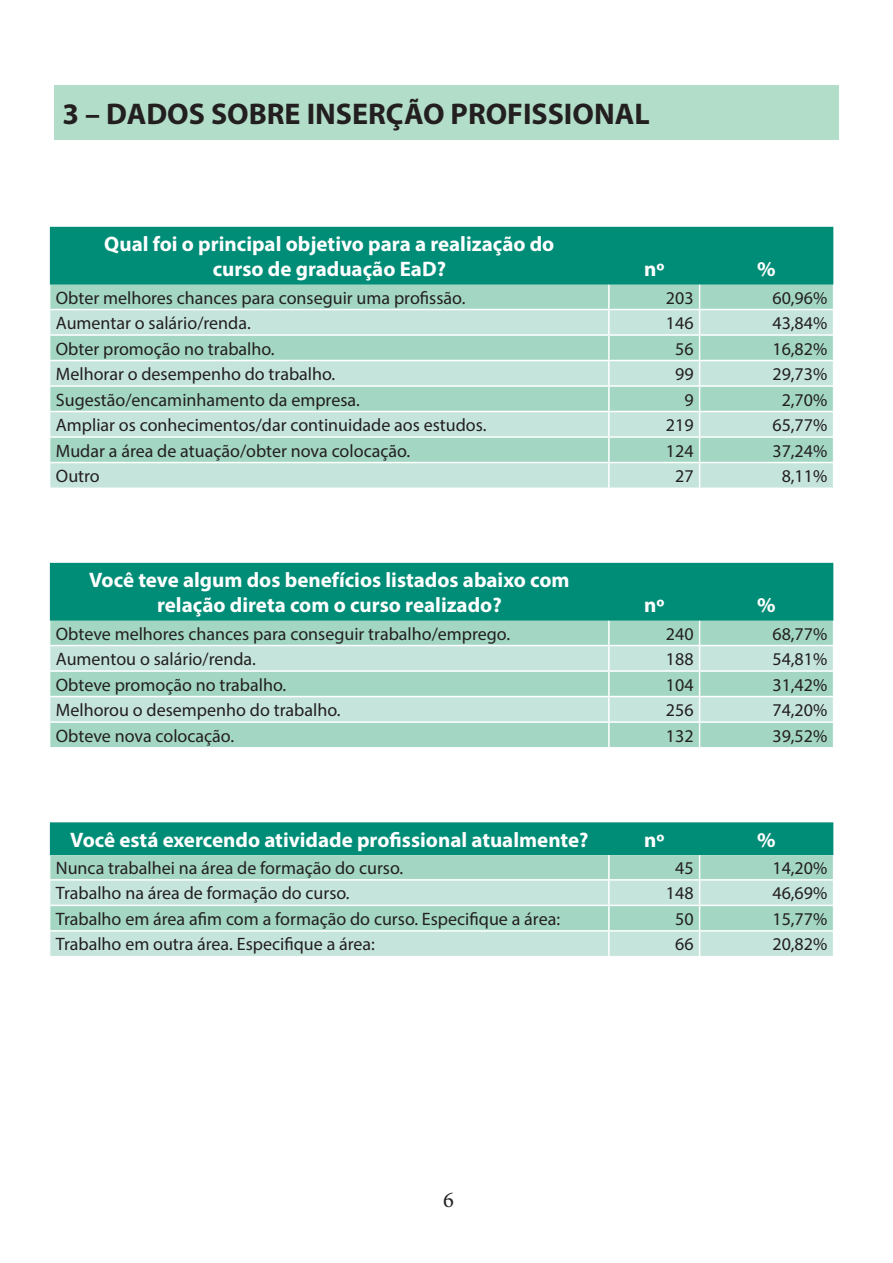
<style>
.page{position:relative;width:893px;height:1263px;background:#fff}
.page>*{position:absolute;margin:0;border:0;box-sizing:border-box;transform-origin:0 0}
.subtitulo1{font:700 30px "Myriad Pro";color:#231f20}
.t1{font:22.5px "Minion Pro";color:#231f20}
.tabtitulo{font:700 21px/25.2px "Myriad Pro";color:#fff;text-align:center}
.tab-base{font:18px "Myriad Pro";color:#231f20}
.tab-esq{font:18px "Myriad Pro";color:#231f20}
</style>
<div class="page">
<div style="left:54px;top:85px;width:785px;height:55px;background:#b2ddc8"></div>
<div style="left:50px;top:227px;width:783px;height:58px;background:#008d77"></div>
<div style="left:51px;top:285px;width:782px;height:24px;background:#a3d7c4"></div>
<svg style="left:51px;top:310px;width:782px;height:178px;background:#b7dfd2"></svg>
<svg style="left:50px;top:285px;width:1px;height:203px"></svg>
<hr style="left:608px;top:285px;width:2px;height:24px;background:#fff">
<hr style="left:608px;top:310px;width:2px;height:24px;background:#fff">
<hr style="left:608px;top:336px;width:2px;height:24px;background:#fff">
<hr style="left:608px;top:361px;width:2px;height:24px;background:#fff">
<hr style="left:608px;top:387px;width:2px;height:24px;background:#fff">
<hr style="left:608px;top:412px;width:2px;height:24px;background:#fff">
<hr style="left:608px;top:438px;width:2px;height:24px;background:#fff">
<hr style="left:608px;top:463px;width:2px;height:25px;background:#fff">
<svg style="left:699px;top:285px;width:1px;height:203px"></svg>
<hr style="left:50px;top:309px;width:559px;height:1px;background:#fff">
<hr style="left:609px;top:309px;width:91px;height:1px;background:#fff">
<hr style="left:50px;top:334px;width:559px;height:2px;background:#fff">
<hr style="left:609px;top:334px;width:91px;height:2px;background:#fff">
<hr style="left:700px;top:334px;width:133px;height:2px;background:#fff">
<hr style="left:50px;top:360px;width:559px;height:1px;background:#fff">
<hr style="left:609px;top:360px;width:91px;height:1px;background:#fff">
<hr style="left:700px;top:360px;width:133px;height:1px;background:#fff">
<hr style="left:50px;top:385px;width:559px;height:2px;background:#fff">
<hr style="left:609px;top:385px;width:91px;height:2px;background:#fff">
<hr style="left:700px;top:385px;width:133px;height:2px;background:#fff">
<hr style="left:50px;top:411px;width:559px;height:1px;background:#fff">
<hr style="left:609px;top:411px;width:91px;height:1px;background:#fff">
<hr style="left:700px;top:411px;width:133px;height:1px;background:#fff">
<hr style="left:50px;top:436px;width:559px;height:2px;background:#fff">
<hr style="left:609px;top:436px;width:91px;height:2px;background:#fff">
<hr style="left:700px;top:436px;width:133px;height:2px;background:#fff">
<hr style="left:50px;top:462px;width:559px;height:1px;background:#fff">
<hr style="left:609px;top:462px;width:91px;height:1px;background:#fff">
<hr style="left:700px;top:462px;width:133px;height:1px;background:#fff">
<div style="left:50px;top:563px;width:783px;height:58px;background:#008d77"></div>
<div style="left:51px;top:621px;width:782px;height:126px;background:#a3d7c4"></div>
<svg style="left:51px;top:646px;width:782px;height:75px;background:#bae0d4"></svg>
<svg style="left:50px;top:621px;width:1px;height:126px"></svg>
<hr style="left:608px;top:621px;width:2px;height:24px;background:#fff">
<hr style="left:608px;top:646px;width:2px;height:24px;background:#fff">
<hr style="left:608px;top:672px;width:2px;height:24px;background:#fff">
<hr style="left:608px;top:697px;width:2px;height:24px;background:#fff">
<hr style="left:608px;top:723px;width:2px;height:24px;background:#fff">
<svg style="left:699px;top:621px;width:1px;height:126px"></svg>
<hr style="left:50px;top:645px;width:559px;height:1px;background:#fff">
<hr style="left:609px;top:645px;width:91px;height:1px;background:#fff">
<hr style="left:700px;top:645px;width:133px;height:1px;background:#fff">
<hr style="left:50px;top:670px;width:559px;height:2px;background:#fff">
<hr style="left:609px;top:670px;width:91px;height:2px;background:#fff">
<hr style="left:700px;top:670px;width:133px;height:2px;background:#fff">
<hr style="left:50px;top:696px;width:559px;height:1px;background:#fff">
<hr style="left:609px;top:696px;width:91px;height:1px;background:#fff">
<hr style="left:700px;top:696px;width:133px;height:1px;background:#fff">
<hr style="left:50px;top:721px;width:559px;height:2px;background:#fff">
<hr style="left:609px;top:721px;width:91px;height:2px;background:#fff">
<hr style="left:700px;top:721px;width:133px;height:2px;background:#fff">
<svg style="left:50px;top:822px;width:784px;height:134px;background:#87c9ba"></svg>
<hr style="left:50px;top:879px;width:559px;height:2px;background:#fff">
<hr style="left:609px;top:879px;width:91px;height:2px;background:#fff">
<hr style="left:700px;top:879px;width:133px;height:2px;background:#fff">
<hr style="left:50px;top:905px;width:559px;height:1px;background:#fff">
<hr style="left:609px;top:905px;width:91px;height:1px;background:#fff">
<hr style="left:700px;top:905px;width:133px;height:1px;background:#fff">
<hr style="left:50px;top:930px;width:559px;height:2px;background:#fff">
<hr style="left:609px;top:930px;width:91px;height:2px;background:#fff">
<hr style="left:700px;top:930px;width:133px;height:2px;background:#fff">
<p class="subtitulo1" style="left:63px;top:94px;width:589px">3 – DADOS SOBRE INSERÇÃO PROFISSIONAL</p>
<p class="tabtitulo" style="left:104px;top:231px;width:452px">Qual foi o principal objetivo para a realização do curso de graduação EaD?</p>
<p class="tabtitulo" style="left:644px;top:256px;width:22px">nº</p>
<p class="tabtitulo" style="left:757px;top:256px;width:20px">%</p>
<p class="tab-base" style="left:56px;top:286px;width:411px">Obter melhores chances para conseguir uma profissão.</p>
<p class="tab-esq" style="left:666px;top:286px;width:29px">203</p>
<p class="tab-esq" style="left:772px;top:286px;width:56px">60,96%</p>
<p class="tab-base" style="left:56px;top:312px;width:196px">Aumentar o salário/renda.</p>
<p class="tab-esq" style="left:666px;top:312px;width:29px">146</p>
<p class="tab-esq" style="left:772px;top:312px;width:56px">43,84%</p>
<p class="tab-base" style="left:56px;top:337px;width:220px">Obter promoção no trabalho.</p>
<p class="tab-esq" style="left:675px;top:337px;width:20px">56</p>
<p class="tab-esq" style="left:772px;top:337px;width:56px">16,82%</p>
<p class="tab-base" style="left:56px;top:363px;width:281px">Melhorar o desempenho do trabalho.</p>
<p class="tab-esq" style="left:675px;top:363px;width:20px">99</p>
<p class="tab-esq" style="left:772px;top:363px;width:56px">29,73%</p>
<p class="tab-base" style="left:56px;top:388px;width:305px">Sugestão/encaminhamento da empresa.</p>
<p class="tab-esq" style="left:684px;top:388px;width:11px">9</p>
<p class="tab-esq" style="left:782px;top:388px;width:47px">2,70%</p>
<p class="tab-base" style="left:56px;top:414px;width:432px">Ampliar os conhecimentos/dar continuidade aos estudos.</p>
<p class="tab-esq" style="left:666px;top:414px;width:29px">219</p>
<p class="tab-esq" style="left:772px;top:414px;width:56px">65,77%</p>
<p class="tab-base" style="left:56px;top:439px;width:356px">Mudar a área de atuação/obter nova colocação.</p>
<p class="tab-esq" style="left:666px;top:439px;width:29px">124</p>
<p class="tab-esq" style="left:772px;top:439px;width:56px">37,24%</p>
<p class="tab-base" style="left:56px;top:465px;width:45px">Outro</p>
<p class="tab-esq" style="left:675px;top:465px;width:20px">27</p>
<p class="tab-esq" style="left:782px;top:465px;width:47px">8,11%</p>
<p class="tabtitulo" style="left:89px;top:567px;width:482px">Você teve algum dos benefícios listados abaixo com relação direta com o curso realizado?</p>
<p class="tabtitulo" style="left:644px;top:592px;width:22px">nº</p>
<p class="tabtitulo" style="left:757px;top:592px;width:20px">%</p>
<p class="tab-base" style="left:56px;top:622px;width:456px">Obteve melhores chances para conseguir trabalho/emprego.</p>
<p class="tab-esq" style="left:666px;top:622px;width:29px">240</p>
<p class="tab-esq" style="left:772px;top:622px;width:56px">68,77%</p>
<p class="tab-base" style="left:56px;top:648px;width:202px">Aumentou o salário/renda.</p>
<p class="tab-esq" style="left:666px;top:648px;width:29px">188</p>
<p class="tab-esq" style="left:772px;top:648px;width:56px">54,81%</p>
<p class="tab-base" style="left:56px;top:673px;width:232px">Obteve promoção no trabalho.</p>
<p class="tab-esq" style="left:666px;top:673px;width:29px">104</p>
<p class="tab-esq" style="left:772px;top:673px;width:56px">31,42%</p>
<p class="tab-base" style="left:56px;top:699px;width:286px">Melhorou o desempenho do trabalho.</p>
<p class="tab-esq" style="left:666px;top:699px;width:29px">256</p>
<p class="tab-esq" style="left:772px;top:699px;width:56px">74,20%</p>
<p class="tab-base" style="left:56px;top:724px;width:180px">Obteve nova colocação.</p>
<p class="tab-esq" style="left:666px;top:724px;width:29px">132</p>
<p class="tab-esq" style="left:772px;top:724px;width:56px">39,52%</p>
<p class="tabtitulo" style="left:70px;top:826px;width:520px">Você está exercendo atividade profissional atualmente?</p>
<p class="tabtitulo" style="left:644px;top:826px;width:22px">nº</p>
<p class="tabtitulo" style="left:757px;top:826px;width:20px">%</p>
<p class="tab-base" style="left:56px;top:857px;width:349px">Nunca trabalhei na área de formação do curso.</p>
<p class="tab-esq" style="left:675px;top:857px;width:20px">45</p>
<p class="tab-esq" style="left:772px;top:857px;width:56px">14,20%</p>
<p class="tab-base" style="left:56px;top:882px;width:295px">Trabalho na área de formação do curso.</p>
<p class="tab-esq" style="left:666px;top:882px;width:29px">148</p>
<p class="tab-esq" style="left:772px;top:882px;width:56px">46,69%</p>
<p class="tab-base" style="left:56px;top:908px;width:506px">Trabalho em área afim com a formação do curso. Especifique a área:</p>
<p class="tab-esq" style="left:675px;top:908px;width:20px">50</p>
<p class="tab-esq" style="left:772px;top:908px;width:56px">15,77%</p>
<p class="tab-base" style="left:56px;top:933px;width:321px">Trabalho em outra área. Especifique a área:</p>
<p class="tab-esq" style="left:675px;top:933px;width:20px">66</p>
<p class="tab-esq" style="left:772px;top:933px;width:56px">20,82%</p>
<p class="t1" style="left:443px;top:1185px;width:12px">6</p>
</div>
